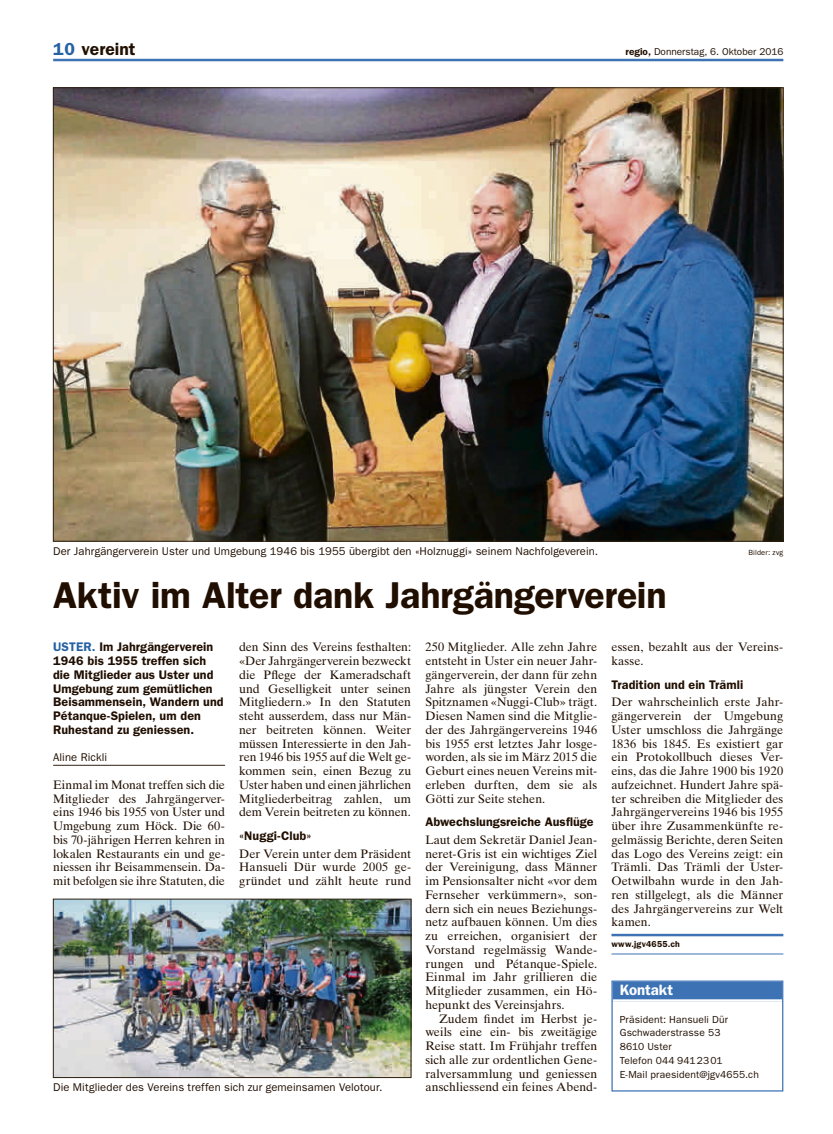
<style>
.page{position:relative;width:833px;height:1134px;background:#fff}
.page>*{position:absolute;margin:0;border:0;box-sizing:border-box;transform-origin:0 0}
.re_Titel_30_x04{font:600 37.5px "ITC Franklin Gothic Std";letter-spacing:-.005em;color:#200e00}
.t1{font:600 17.5px "ITC Franklin Gothic Std";color:#200e00}
.re_Boxtitel_neg_x21{font:600 15px "ITC Franklin Gothic Std";color:#fff}
.re_Lead_1sp_x06{font:600 12.5px/13.8px "ITC Franklin Gothic Std";letter-spacing:.005em;color:#200e00}
.re_Zwischentitel_x09{font:600 12.5px "ITC Franklin Gothic Std";letter-spacing:.005em;color:#200e00}
.re_GS_oEinzug_x08{font:12.25px/13.8px "Times Ten LT Std";color:#200e00;text-align:justify}
.re_GS_mEinzug_x08{font:12.25px/13.8px "Times Ten LT Std";letter-spacing:.005em;color:#200e00;text-align:justify}
.re_Legende_x11{font:11.25px "ITC Franklin Gothic Std";letter-spacing:.005em;color:#200e00}
.re_Autor_x07{font:11.25px "ITC Franklin Gothic Std";letter-spacing:.01em;color:#200e00}
.re_GS_Grotesk_x08{font:10.25px "ITC Franklin Gothic Std";letter-spacing:.01em;color:#200e00}
.t2{font:10px "ITC Franklin Gothic Std";color:#200e00}
.re_Weblink_x13{font:600 8.75px "ITC Franklin Gothic Std";letter-spacing:.025em;color:#200e00}
.re_Legende_x11-2{font:7.5px "ITC Franklin Gothic Std";letter-spacing:.02em;color:#200e00}
.s1{color:#2562a3}
.s2{font-weight:600}
</style>
<div class="page">
<hr style="left:53px;top:59px;width:730px;height:2px;background:#3d73b4">
<hr style="left:53px;top:765px;width:172px;height:1px;background:#2e2113">
<hr style="left:611px;top:934px;width:172px;height:2px;background:#3d73b4">
<hr style="left:611px;top:954px;width:172px;height:1px;background:#3d73b4">
<div style="left:612px;top:982px;width:170px;height:20px;background:#3d73b4"></div>
<hr style="left:612px;top:999px;width:170px;height:3px;background:#fff">
<div style="left:611px;top:980px;width:172px;height:111px;border:1px solid #3d73b4"></div>
<img style="left:55px;top:90px;width:726px;height:449px">
<img style="left:55px;top:901px;width:354px;height:175px">
<div style="left:53px;top:899px;width:358px;height:179px;border:1px solid #2e2113"></div>
<p class="t1" style="left:53px;top:38px;width:84px"><span class="s1">10</span> vereint</p>
<p class="t2" style="left:625px;top:45px;width:159px"><span class="s2">regio,</span> Donnerstag, 6. Oktober 2016</p>
<p class="re_Legende_x11" style="left:53px;top:545px;width:546px">Der Jahrgängerverein Uster und Umgebung 1946 bis 1955 übergibt den «Holznuggi» seinem Nachfolgeverein.</p>
<p class="re_Legende_x11-2" style="left:748px;top:548px;width:36px">Bilder: zvg</p>
<p class="re_Titel_30_x04" style="left:53px;top:573px;width:615px">Aktiv im Alter dank Jahrgängerverein</p>
<p class="re_Lead_1sp_x06" style="left:53px;top:640px;width:172px"><span class="s1">USTER.</span> Im Jahrgängerverein<br>1946 bis 1955 treffen sich die Mitglieder aus Uster und<br>Umgebung zum gemütlichen<br>Beisammensein, Wandern und<br>Pétanque-Spielen, um den<br>Ruhestand zu geniessen.</p>
<p class="re_Autor_x07" style="left:53px;top:751px;width:55px">Aline Rickli</p>
<p class="re_GS_oEinzug_x08" style="left:53px;top:778px;width:173px">Einmal im Monat treffen sich die Mitglieder des Jahrgängerver&shy;eins 1946 bis 1955 von Uster und Umgebung zum Höck. Die 60- bis 70-jährigen Herren kehren in lokalen Restaurants ein und ge&shy;niessen ihr Beisammensein. Da&shy;mit befolgen sie ihre Statuten, die</p>
<p class="re_GS_oEinzug_x08" style="left:425px;top:640px;width:173px">250 Mitglieder. Alle zehn Jahre entsteht in Uster ein neuer Jahr&shy;gängerverein, der dann für zehn Jahre als jüngster Verein den Spitznamen «Nuggi-Club» trägt.<br>Diesen Namen sind die Mitglie&shy;der des Jahrgängervereins 1946 bis 1955 erst letztes Jahr losge&shy;worden, als sie im März 2015 die Geburt eines neuen Vereins mit&shy;erleben durften, dem sie als Götti zur Seite stehen.</p>
<p class="re_Zwischentitel_x09" style="left:425px;top:815px;width:170px">Abwechslungsreiche Ausflüge</p>
<p class="re_GS_oEinzug_x08" style="left:425px;top:833px;width:173px">Laut dem Sekretär Daniel Jean&shy;neret-Gris ist ein wichtiges Ziel der Vereinigung, dass Männer im Pensionsalter nicht «vor dem Fernseher verkümmern», son&shy;dern sich ein neues Beziehungs&shy;netz aufbauen können. Um dies zu erreichen, organisiert der Vorstand regelmässig Wande&shy;rungen und Pétanque-Spiele.<br>Einmal im Jahr grillieren die Mitglieder zusammen, ein Hö&shy;hepunkt des Vereinsjahrs.</p>
<p class="re_GS_mEinzug_x08" style="left:425px;top:1012px;width:173px;text-indent:14px">Zudem findet im Herbst je&shy;weils eine ein- bis zweitägige Reise statt. Im Frühjahr treffen sich alle zur ordentlichen Gene&shy;ralversammlung und geniessen anschliessend ein feines Abend-</p>
<p class="re_GS_oEinzug_x08" style="left:239px;top:640px;width:173px">den Sinn des Vereins festhalten: «Der Jahrgängerverein bezweckt die Pflege der Kameradschaft und Geselligkeit unter seinen Mitgliedern.» In den Statuten steht ausserdem, dass nur Män&shy;ner beitreten können. Weiter müssen Interessierte in den Jah&shy;ren 1946 bis 1955 auf die Welt ge&shy;kommen sein, einen Bezug zu Uster haben und einen jährlichen Mitgliederbeitrag zahlen, um dem Verein beitreten zu können.</p>
<p class="re_Zwischentitel_x09" style="left:239px;top:828px;width:74px">«Nuggi-Club»</p>
<p class="re_GS_oEinzug_x08" style="left:239px;top:847px;width:173px">Der Verein unter dem Präsident Hansueli Dür wurde 2005 ge&shy;gründet und zählt heute rund</p>
<p class="re_GS_mEinzug_x08" style="left:611px;top:640px;width:173px">essen, bezahlt aus der Vereins&shy;kasse.</p>
<p class="re_Zwischentitel_x09" style="left:611px;top:677px;width:133px">Tradition und ein Trämli</p>
<p class="re_GS_oEinzug_x08" style="left:611px;top:695px;width:173px">Der wahrscheinlich erste Jahr&shy;gängerverein der Umgebung Uster umschloss die Jahrgänge 1836 bis 1845. Es existiert gar ein Protokollbuch dieses Ver&shy;eins, das die Jahre 1900 bis 1920 aufzeichnet. Hundert Jahre spä&shy;ter schreiben die Mitglieder des Jahrgängervereins 1946 bis 1955 über ihre Zusammenkünfte re&shy;gelmässig Berichte, deren Seiten das Logo des Vereins zeigt: ein Trämli. Das Trämli der Uster-Oetwilbahn wurde in den Jah&shy;ren stillgelegt, als die Männer des Jahrgängervereins zur Welt kamen.</p>
<p class="re_Weblink_x13" style="left:611px;top:939px;width:70px">www.jgv4655.ch</p>
<p class="re_Boxtitel_neg_x21" style="left:620px;top:981px;width:55px">Kontakt</p>
<p class="re_GS_Grotesk_x08" style="left:620px;top:1013px;width:110px">Präsident: Hansueli Dür</p>
<p class="re_GS_Grotesk_x08" style="left:620px;top:1027px;width:102px">Gschwaderstrasse 53</p>
<p class="re_GS_Grotesk_x08" style="left:620px;top:1041px;width:53px">8610 Uster</p>
<p class="re_GS_Grotesk_x08" style="left:620px;top:1054px;width:104px">Telefon 044 9412301</p>
<p class="re_GS_Grotesk_x08" style="left:620px;top:1068px;width:141px">E-Mail praesident@jgv4655.ch</p>
<p class="re_Legende_x11" style="left:53px;top:1081px;width:331px">Die Mitglieder des Vereins treffen sich zur gemeinsamen Velotour.</p>
</div>
